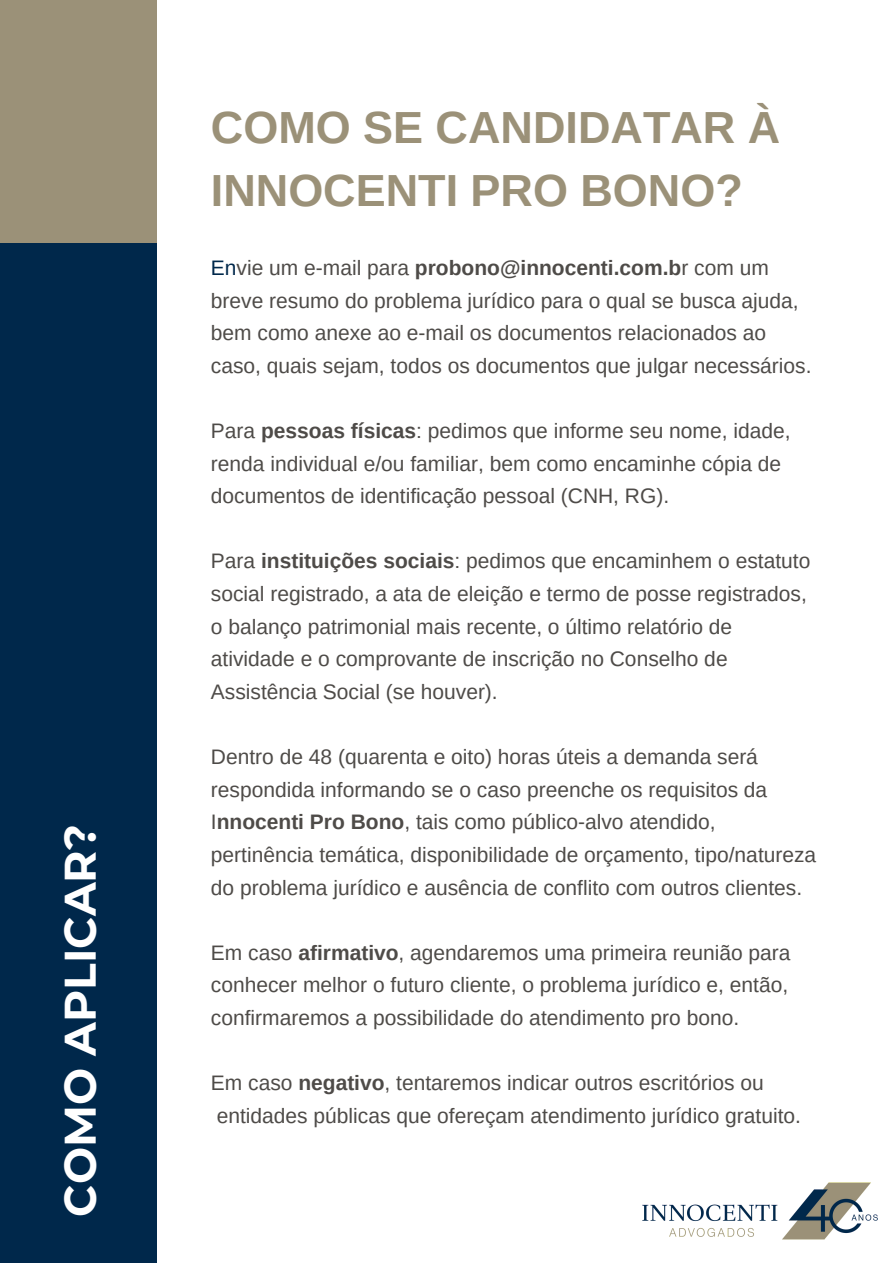
<style>
.page{position:relative;width:893px;height:1264px;background:#fff}
.page>*{position:absolute;margin:0;border:0;box-sizing:border-box;transform-origin:0 0}
.t1{font:700 45px/63px "Arimo";color:#9b9178}
.t2{font:700 43.95px "Montserrat";color:#fff}
.t3{font:21px/32.5px "Arimo";color:#4e4b48}
.s1{color:#00284b}
.s2{font-weight:700}
</style>
<div class="page">
<div style="left:0;top:230px;width:157px;height:1032px;background:#00284b"></div>
<img style="left:642px;top:1182px;width:236px;height:58px">
<div style="left:0;top:0;width:157px;height:243px;background:#9b9178"></div>
<h2 class="t2" style="left:53px;top:1216px;width:393px;rotate:-90deg">COMO APLICAR?</h2>
<h1 class="t1" style="left:211px;top:96px;width:571px">COMO SE CANDIDATAR À<br>INNOCENTI PRO BONO?</h1>
<p class="t3" style="left:211px;top:251px;width:602px"><span class="s1">En</span>vie um e-mail para <span class="s2">probono@innocenti.com.b</span>r com um breve resumo do problema jurídico para o qual se busca ajuda, bem como anexe ao e-mail os documentos relacionados ao caso, quais sejam, todos os documentos que julgar necessários.</p>
<p class="t3" style="left:211px;top:414px;width:581px">Para <span class="s2">pessoas físicas</span>: pedimos que informe seu nome, idade, renda individual e/ou familiar, bem como encaminhe cópia de documentos de identificação pessoal (CNH, RG).</p>
<p class="t3" style="left:211px;top:545px;width:601px">Para <span class="s2">instituições sociais</span>: pedimos que encaminhem o estatuto social registrado, a ata de eleição e termo de posse registrados, o balanço patrimonial mais recente, o último relatório de atividade e o comprovante de inscrição no Conselho de Assistência Social (se houver).</p>
<p class="t3" style="left:211px;top:740px;width:607px">Dentro de 48 (quarenta e oito) horas úteis a demanda será respondida informando se o caso preenche os requisitos da I<span class="s2">nnocenti Pro Bono</span>, tais como público-alvo atendido, pertinência temática, disponibilidade de orçamento, tipo/natureza do problema jurídico e ausência de conflito com outros clientes.</p>
<p class="t3" style="left:211px;top:936px;width:581px;text-align:justify">Em caso <span class="s2">afirmativo</span>, agendaremos uma primeira reunião para conhecer melhor o futuro cliente, o problema jurídico e, então, confirmaremos a possibilidade do atendimento pro bono.</p>
<p class="t3" style="left:211px;top:1066px;width:591px">Em caso <span class="s2">negativo</span>, tentaremos indicar outros escritórios ou entidades públicas que ofereçam atendimento jurídico gratuito.</p>
</div>
